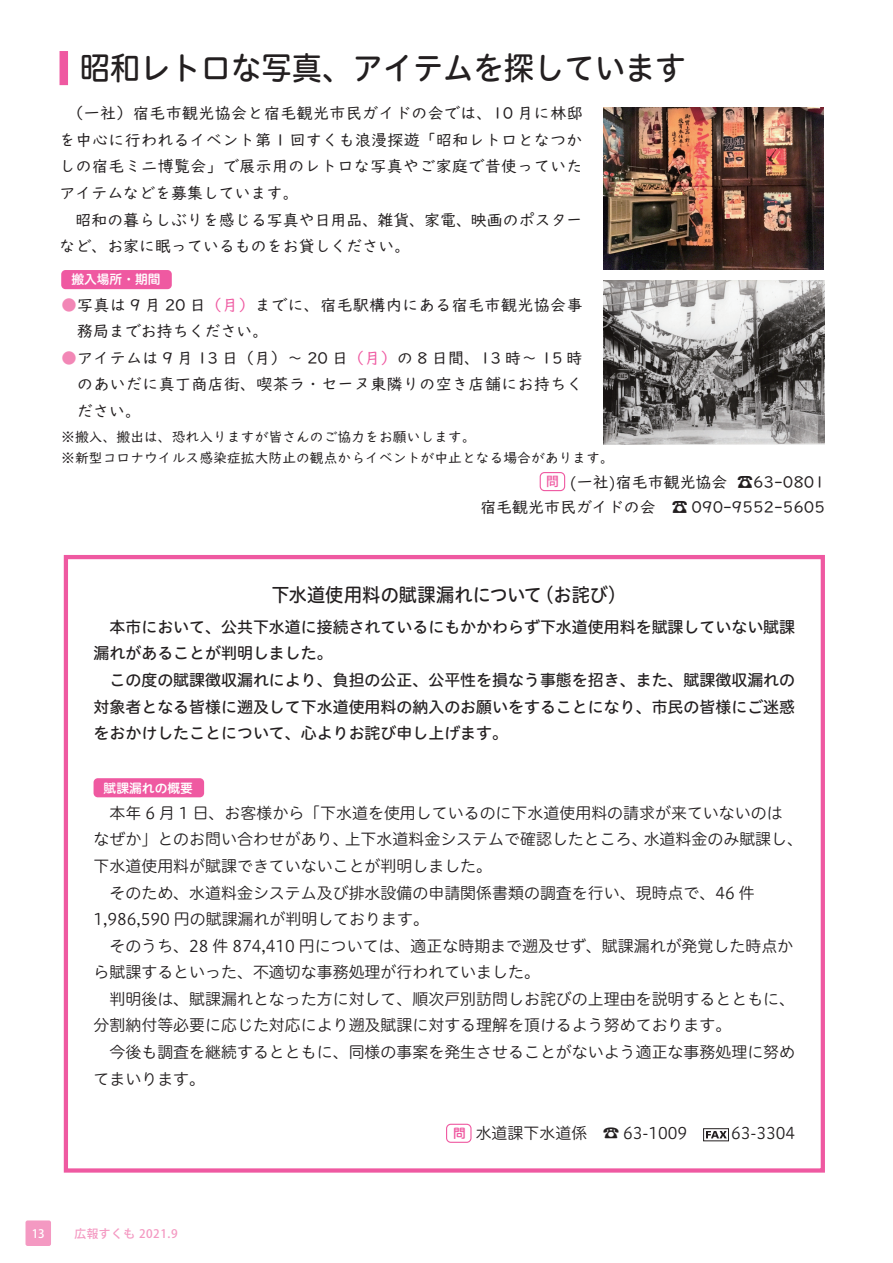
<style>
.page{position:relative;width:893px;height:1263px;background:#fff}
.page>*{position:absolute;margin:0;border:0;box-sizing:border-box;transform-origin:0 0}
.t1{font:31.95px "Hiragino UD Sans R Std N W5";color:#231f20;scale:.95 1}
.t2{font:19.2px "Hiragino UD Sans R Std N W5";color:#231f20;scale:.95 1}
.本文{font:15.9px/26.5px "Hiragino UD Sans R Std W3";color:#231f20}
.本文-2{font:15.9px/26.5px "UD Digi Kyokasho Std";letter-spacing:.025em;color:#231f20;text-align:justify}
.本文-3{font:15.9px/26.5px "Hiragino UD Sans R Std W5";color:#231f20}
.本文-4{font:15.9px/26.5px "UD Digi Kyokasho Std";color:#231f20}
.キャプション1{font:15.9px "UD Digi Kyokasho Std";color:#231f20}
.本文-5{font:13.8px "UD Digi Kyokasho Std";color:#231f20}
.情報コーナー本文{font:12.75px "Hiragino UD Sans R Std N W6";color:#fff}
.情報コーナー1{font:12.75px "Hiragino UD Sans R Std N W6";color:#fff}
.情報コーナー1-2{font:12.75px "Hiragino UD Sans R Std N W6";color:#ef59a1}
.情報コーナー1-3{font:500 12.75px "Koz Go Pro";color:#ef59a1}
.t3{font:500 11.7px "Koz Go Pr 6 N";letter-spacing:.05em;color:#f499c2}
.t4{font:500 11.7px "Koz Go Pr 6 N";color:#fff}
.s1{color:#f287b6}
.s2{color:#ef59a1}
</style>
<div class="page">
<div style="left:26px;top:1220px;width:25px;height:26px;background:#f499c2;border-radius:2px"></div>
<img style="left:604px;top:108px;width:219px;height:161px">
<img style="left:604px;top:281px;width:221px;height:163px">
<div style="left:94px;top:778px;width:110px;height:19px;background:#ef59a1;border-radius:4px"></div>
<div style="left:446px;top:1124px;width:26px;height:19px;border:1px solid #ef59a1;border-radius:4px"></div>
<svg style="left:706px;top:1131px;width:21px;height:7px"></svg>
<div style="left:703px;top:1128px;width:26px;height:13px;border:1px solid #231f20"></div>
<div style="left:64px;top:555px;width:761px;height:617px;border:4px solid #ef59a1"></div>
<div style="left:60px;top:51px;width:8px;height:34px;background:#ef59a1"></div>
<div style="left:61px;top:270px;width:111px;height:19px;background:#ef59a1;border-radius:4px"></div>
<div style="left:540px;top:472px;width:25px;height:19px;border:1px solid #ef59a1;border-radius:4px"></div>
<p class="t1" style="left:80px;top:43px;width:639px">昭和レトロな写真、アイテムを探しています</p>
<p class="本文-2" style="left:60px;top:100px;width:525px">　（一社）宿毛市観光協会と宿毛観光市民ガイドの会では、10 月に林邸を中心に行われるイベント第 1 回すくも浪漫探遊「昭和レトロとなつかしの宿毛ミニ博覧会」で展示用のレトロな写真やご家庭で昔使っていたアイテムなどを募集しています。</p>
<p class="本文-4" style="left:60px;top:206px;width:524px">　昭和の暮らしぶりを感じる写真や日用品、雑貨、家電、映画のポスターなど、お家に眠っているものをお貸しください。</p>
<p class="情報コーナー1" style="left:71px;top:270px;width:91px">搬入場所・期間</p>
<p class="本文-2" style="left:77px;top:291px;width:507px;text-indent:-16px"><span class="s1">●</span>写真は 9 月 20 日<span class="s2">（月）</span>までに、宿毛駅構内にある宿毛市観光協会事務局までお持ちください。</p>
<p class="本文-2" style="left:77px;top:344px;width:507px;text-indent:-16px"><span class="s1">●</span>アイテムは 9 月 13 日（月）～ 20 日<span class="s2">（月）</span>の 8 日間、13 時～ 15 時のあいだに真丁商店街、喫茶ラ・セーヌ東隣りの空き店舗にお持ちください。</p>
<p class="本文-5" style="left:61px;top:426px;width:416px">※搬入、搬出は、恐れ入りますが皆さんのご協力をお願いします。</p>
<p class="本文-5" style="left:61px;top:447px;width:554px">※新型コロナウイルス感染症拡大防止の観点からイベントが中止となる場合があります。</p>
<p class="情報コーナー1-3" style="left:546px;top:474px;width:14px">問</p>
<p class="キャプション1" style="left:570px;top:469px;width:159px">(一社)宿毛市観光協会</p>
<p class="キャプション1" style="left:737px;top:469px;width:89px">☎63-0801</p>
<p class="キャプション1" style="left:480px;top:494px;width:177px">宿毛観光市民ガイドの会</p>
<p class="キャプション1" style="left:672px;top:494px;width:155px">☎ 090-9552-5605</p>
<p class="t2" style="left:535px;top:580px;width:97px">（お詫び(</p>
<p class="t2" style="left:271px;top:580px;width:286px">下水道使用料の賦課漏れについて</p>
<p class="本文-3" style="left:94px;top:613px;width:703px">　本市において、公共下水道に接続されているにもかかわらず下水道使用料を賦課していない賦課漏れがあることが判明しました。</p>
<p class="本文-3" style="left:94px;top:666px;width:703px;text-align:justify">　この度の賦課徴収漏れにより、負担の公正、公平性を損なう事態を招き、また、賦課徴収漏れの対象者となる皆様に遡及して下水道使用料の納入のお願いをすることになり、市民の皆様にご迷惑をおかけしたことについて、心よりお詫び申し上げます。</p>
<p class="情報コーナー本文" style="left:104px;top:778px;width:91px">賦課漏れの概要</p>
<p class="本文" style="left:644px;top:799px;width:161px;text-indent:-550px">　本年 6 月 1 日、お客様から「下水道を使用しているのに下水道使用料の請求が来ていないのは<br>水道料金のみ賦課し、</p>
<p class="本文" style="left:94px;top:825px;width:400px">なぜか」とのお問い合わせがあり、<br>下水道使用料が賦課できていないことが判明しました。</p>
<p class="本文" style="left:94px;top:878px;width:663px">　そのため、水道料金システム及び排水設備の申請関係書類の調査を行い、現時点で、46 件<br>1,986,590 円の賦課漏れが判明しております。</p>
<p class="本文" style="left:94px;top:931px;width:701px">　そのうち、28 件 874,410 円については、適正な時期まで遡及せず、賦課漏れが発覚した時点から賦課するといった、不適切な事務処理が行われていました。</p>
<p class="本文" style="left:94px;top:985px;width:703px">　判明後は、賦課漏れとなった方に対して、順次戸別訪問しお詫びの上理由を説明するとともに、分割納付等必要に応じた対応により遡及賦課に対する理解を頂けるよう努めております。</p>
<p class="本文" style="left:94px;top:1038px;width:703px">　今後も調査を継続するとともに、同様の事案を発生させることがないよう適正な事務処理に努めてまいります。</p>
<p class="本文" style="left:345px;top:825px;width:304px">上下水道料金システムで確認したところ、</p>
<p class="情報コーナー1-2" style="left:453px;top:1123px;width:14px">問</p>
<p class="本文" style="left:476px;top:1119px;width:113px">水道課下水道係</p>
<p class="本文" style="left:603px;top:1119px;width:86px">☎ 63-1009</p>
<p class="本文" style="left:731px;top:1119px;width:66px">63-3304</p>
<p class="t4" style="left:32px;top:1227px;width:15px">13</p>
<p class="t3" style="left:74px;top:1227px;width:105px">広報すくも 2021.9</p>
</div>
